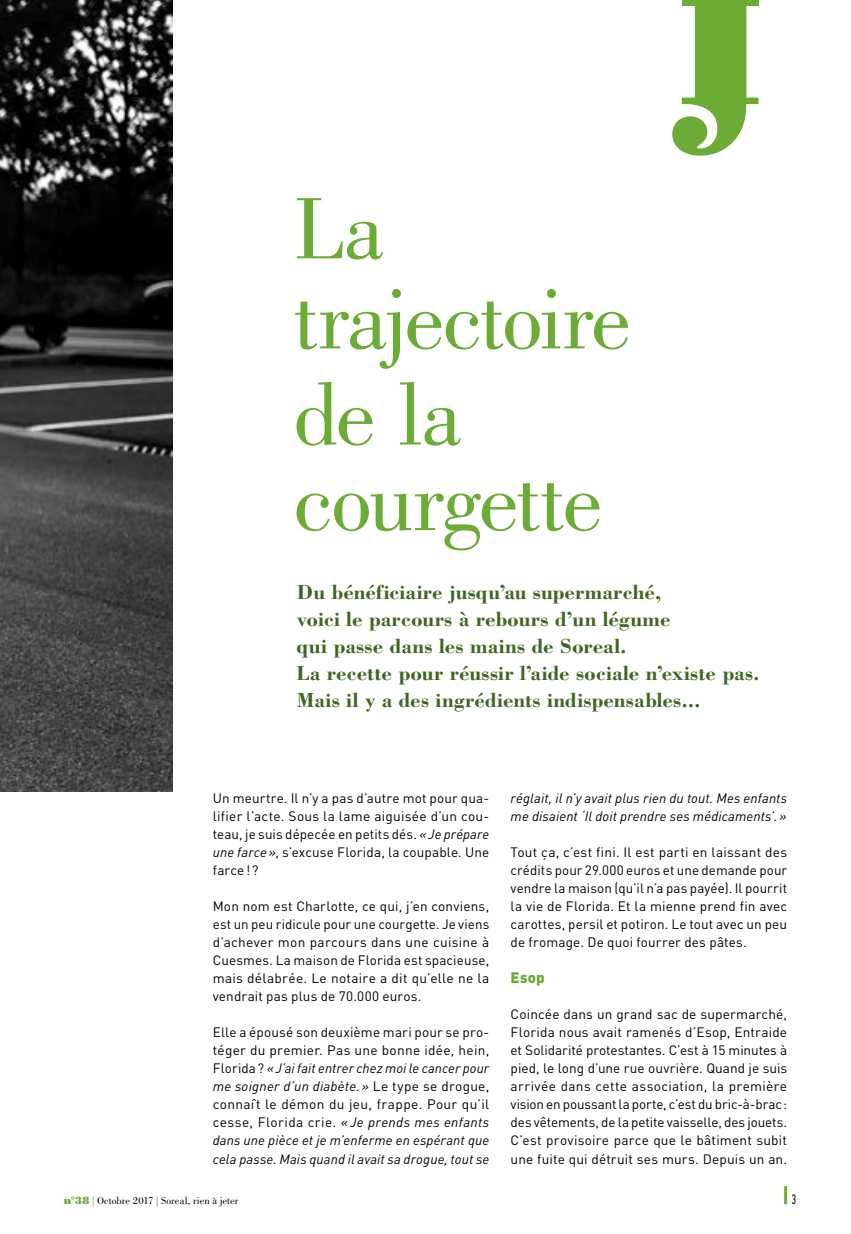
<style>
.page{position:relative;width:851px;height:1234px;background:#fff}
.page>*{position:absolute;margin:0;border:0;box-sizing:border-box;transform-origin:0 0}
.t1{font:90px/93px "Bodoni";letter-spacing:-.025em;color:#6cab36}
.t2{font:700 21px/27px "Bodoni";letter-spacing:.005em;color:#3f6722}
.t3{font:900 15px "DIN";color:#6cab36}
.t4{font:13.5px/18px "DIN";letter-spacing:.01em;color:#000;text-align:justify}
.t5{font:italic 13.5px/18px "DIN";letter-spacing:.01em;color:#000;text-align:justify}
.t6{font:300 extra-condensed 13.5px "Interstate";color:#000}
.t7{font:10.5px "Bodoni";letter-spacing:.005em;color:#000}
.s1{font-style:italic}
.s2{font-style:normal}
.s3{font-family:"Bodoni Poster";color:#6cab36}
.s4{color:#6cab36}
.s5{color:#56872f}
</style>
<div class="page">
<img style="left:0;top:0;width:172px;height:791px">
<svg style="left:672px;top:0;width:86px;height:156px"></svg>
<hr style="left:784px;top:1185px;width:3px;height:18px;background:#6cab36">
<h1 class="t1" style="left:293px;top:183px;width:339px">La trajectoire de la</h1>
<h1 class="t1" style="left:293px;top:455px;width:310px">courgette</h1>
<h2 class="t2" style="left:297px;top:578px;width:465px">Du bénéficiaire jusqu’au supermarché,<br>voici le parcours à rebours d’un légume<br>qui passe dans les mains de Soreal.<br>La recette pour réussir l’aide sociale n’existe pas.<br>Mais il y a des ingrédients indispensables...</h2>
<p class="t4" style="left:213px;top:789px;width:278px">Un meurtre. Il n’y a pas d’autre mot pour qua&shy;lifier l’acte. Sous la lame aiguisée d’un cou&shy;teau, je suis dépecée en petits dés. <span class="s1">«Je prépare une farce»</span>, s’excuse Florida, la coupable. Une farce!?</p>
<p class="t4" style="left:213px;top:897px;width:278px">Mon nom est Charlotte, ce qui, j’en conviens, est un peu ridicule pour une courgette. Je viens d’achever mon parcours dans une cuisine à Cuesmes. La maison de Florida est spacieuse, mais délabrée. Le notaire a dit qu’elle ne la vendrait pas plus de 70.000 euros.</p>
<p class="t5" style="left:213px;top:1023px;width:278px"><span class="s2">Elle a épousé son deuxième mari pour se pro&shy;téger du premier. Pas une bonne idée, hein, Florida?</span> «J’ai fait entrer chez moi le cancer pour me soigner d’un diabète. » <span class="s2">Le type se drogue, connaît le démon du jeu, frappe. Pour qu’il cesse, Florida crie.</span> « Je prends mes enfants dans une pièce et je m’enferme en espérant que cela passe. Mais quand il avait sa drogue, tout se</p>
<p class="t5" style="left:510px;top:788px;width:278px">réglait, il n’y avait plus rien du tout. Mes enfants me disaient ‘Il doit prendre ses médicaments’.»</p>
<p class="t4" style="left:510px;top:843px;width:278px">Tout ça, c’est fini. Il est parti en laissant des crédits pour 29.000 euros et une demande pour vendre la maison (qu’il n’a pas payée). Il pourrit la vie de Florida. Et la mienne prend fin avec carottes, persil et potiron. Le tout avec un peu de fromage. De quoi fourrer des pâtes.</p>
<p class="t3" style="left:510px;top:967px;width:36px">Esop</p>
<p class="t4" style="left:510px;top:1005px;width:278px">Coincée dans un grand sac de supermarché, Florida nous avait ramenés d’Esop, Entraide et Solidarité protestantes. C’est à 15 minutes à pied, le long d’une rue ouvrière. Quand je suis arrivée dans cette association, la première vision en poussant la porte, c’est du bric-à-brac: des vêtements, de la petite vaisselle, des jouets.<br>C’est provisoire parce que le bâtiment subit une fuite qui détruit ses murs. Depuis un an.</p>
<p class="t7" style="left:64px;top:1194px;width:176px"><span class="s3">n°38</span> <span class="s4">|</span> Octobre 2017 <span class="s5">|</span> Soreal, rien à jeter</p>
<p class="t6" style="left:791px;top:1191px;width:6px">3</p>
</div>
